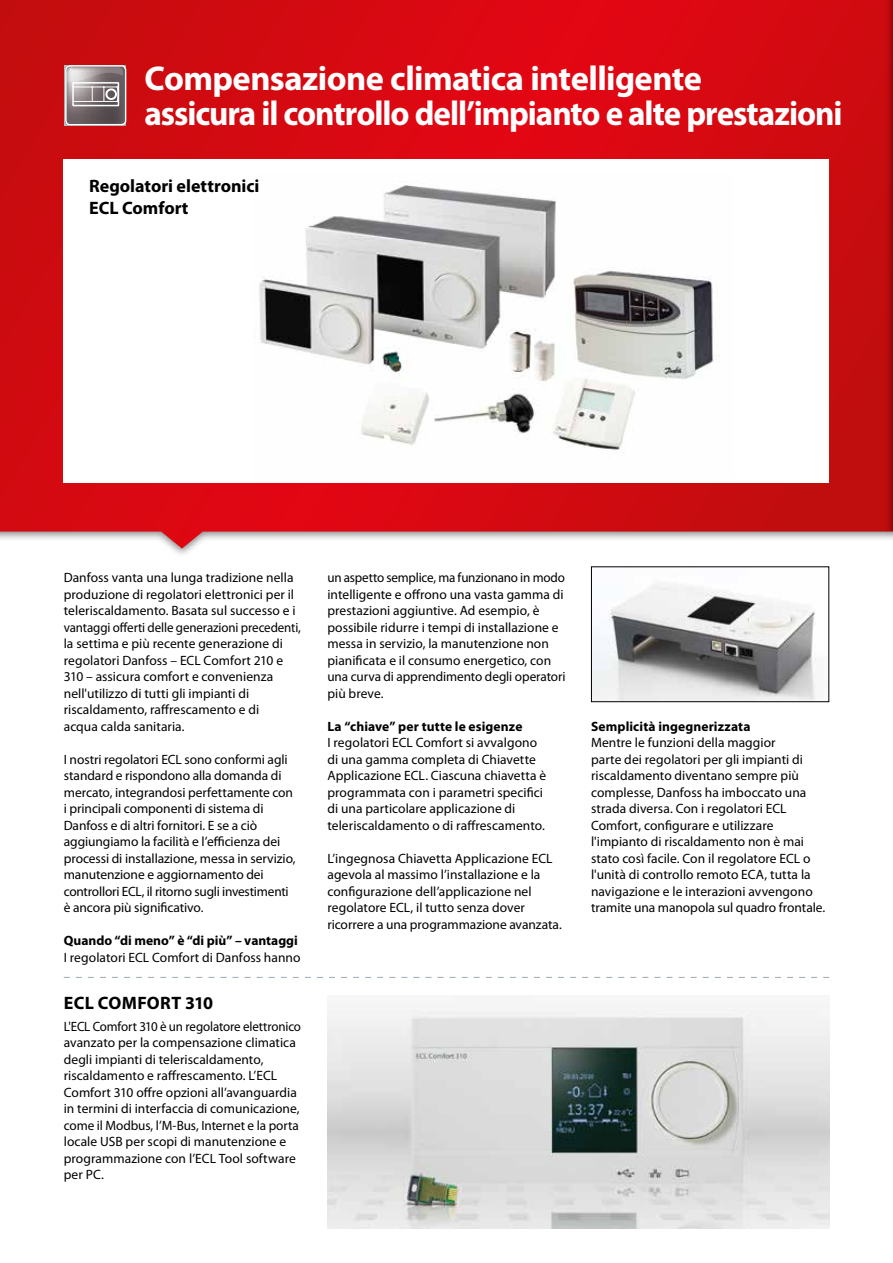
<style>
.page{position:relative;width:893px;height:1263px;background:#fff}
.page>*{position:absolute;margin:0;border:0;box-sizing:border-box;transform-origin:0 0}
.t1{font:700 34.5px/35.1px "Myriad Pro";letter-spacing:-.03em;color:#fff}
.t2{font:700 18px/21.6px "Myriad Pro";letter-spacing:-.005em;color:#000}
.t3{font:700 18px "Myriad Pro";letter-spacing:.015em;color:#000}
.t4{font:13.5px/16.5px "Myriad Pro";color:#000}
.t5{font:13.5px/16.5px "Myriad Pro";color:#000;scale:.96 1}
.t6{font:700 13.5px "Myriad Pro";letter-spacing:.005em;color:#000}
</style>
<div class="page">
<svg style="left:0;top:0;width:885px;height:549px;background:#d4181e"></svg>
<div style="left:885px;top:0;width:8px;height:557px;background:#000;opacity:.5"></div>
<svg style="left:892px;top:0;width:1px;height:548px"></svg>
<img style="left:327px;top:1010px;width:502px;height:219px">
<img style="left:593px;top:583px;width:223px;height:117px">
<div style="left:591px;top:566px;width:238px;height:136px;border:1px solid #000"></div>
<div style="left:64px;top:159px;width:765px;height:324px;background:#fff"></div>
<img style="left:259px;top:182px;width:460px;height:268px">
<svg style="left:64px;top:977px;width:765px;height:1px"></svg>
<svg style="left:66px;top:68px;width:57px;height:57px;background:#928b8c"></svg>
<div style="left:65px;top:65px;width:61px;height:60px;border:2px solid #fff;border-radius:4px"></div>
<h1 class="t1" style="left:145px;top:59px;width:699px">Compensazione climatica intelligente<br>assicura il controllo dell’impianto e alte prestazioni</h1>
<h2 class="t2" style="left:89px;top:175px;width:172px">Regolatori elettronici<br>ECL Comfort</h2>
<p class="t4" style="left:64px;top:569px;width:239px">Danfoss vanta una lunga tradizione nella produzione di regolatori elettronici per il teleriscaldamento. Basata sul successo e i vantaggi offerti delle generazioni precedenti, la settima e più recente generazione di regolatori Danfoss – ECL Comfort 210 e 310 – assicura comfort e convenienza nell'utilizzo di tutti gli impianti di riscaldamento, raffrescamento e di<br>acqua calda sanitaria.</p>
<p class="t4" style="left:64px;top:750px;width:233px">I nostri regolatori ECL sono conformi agli standard e rispondono alla domanda di mercato, integrandosi perfettamente con i principali componenti di sistema di Danfoss e di altri fornitori. E se a ciò aggiungiamo la facilità e l’efficienza dei processi di installazione, messa in servizio, manutenzione e aggiornamento dei controllori ECL, il ritorno sugli investimenti è ancora più significativo.</p>
<p class="t6" style="left:64px;top:932px;width:236px">Quando “di meno” è “di più” – vantaggi</p>
<p class="t4" style="left:64px;top:949px;width:238px">I regolatori ECL Comfort di Danfoss hanno</p>
<h2 class="t3" style="left:64px;top:991px;width:151px">ECL COMFORT 310</h2>
<p class="t5" style="left:64px;top:1018px;width:249px">L'ECL Comfort 310 è un regolatore elettronico avanzato per la compensazione climatica degli impianti di teleriscaldamento, riscaldamento e raffrescamento. L’ECL Comfort 310 offre opzioni all’avanguardia in termini di interfaccia di comunicazione, come il Modbus, l’M-Bus, Internet e la porta locale USB per scopi di manutenzione e programmazione con l’ECL Tool software per PC.</p>
<p class="t4" style="left:327px;top:569px;width:240px">un aspetto semplice, ma funzionano in modo intelligente e offrono una vasta gamma di prestazioni aggiuntive. Ad esempio, è possibile ridurre i tempi di installazione e messa in servizio, la manutenzione non pianificata e il consumo energetico, con una curva di apprendimento degli operatori più breve.</p>
<p class="t6" style="left:327px;top:717px;width:197px">La “chiave” per tutte le esigenze</p>
<p class="t4" style="left:327px;top:734px;width:220px">I regolatori ECL Comfort si avvalgono di una gamma completa di Chiavette Applicazione ECL. Ciascuna chiavetta è programmata con i parametri specifici di una particolare applicazione di teleriscaldamento o di raffrescamento.</p>
<p class="t4" style="left:327px;top:850px;width:236px">L’ingegnosa Chiavetta Applicazione ECL agevola al massimo l’installazione e la configurazione dell’applicazione nel regolatore ECL, il tutto senza dover ricorrere a una programmazione avanzata.</p>
<p class="t6" style="left:591px;top:717px;width:161px">Semplicità ingegnerizzata</p>
<p class="t4" style="left:591px;top:734px;width:236px">Mentre le funzioni della maggior<br>parte dei regolatori per gli impianti di riscaldamento diventano sempre più complesse, Danfoss ha imboccato una strada diversa. Con i regolatori ECL Comfort, configurare e utilizzare l'impianto di riscaldamento non è mai stato così facile. Con il regolatore ECL o l'unità di controllo remoto ECA, tutta la navigazione e le interazioni avvengono tramite una manopola sul quadro frontale.</p>
</div>
